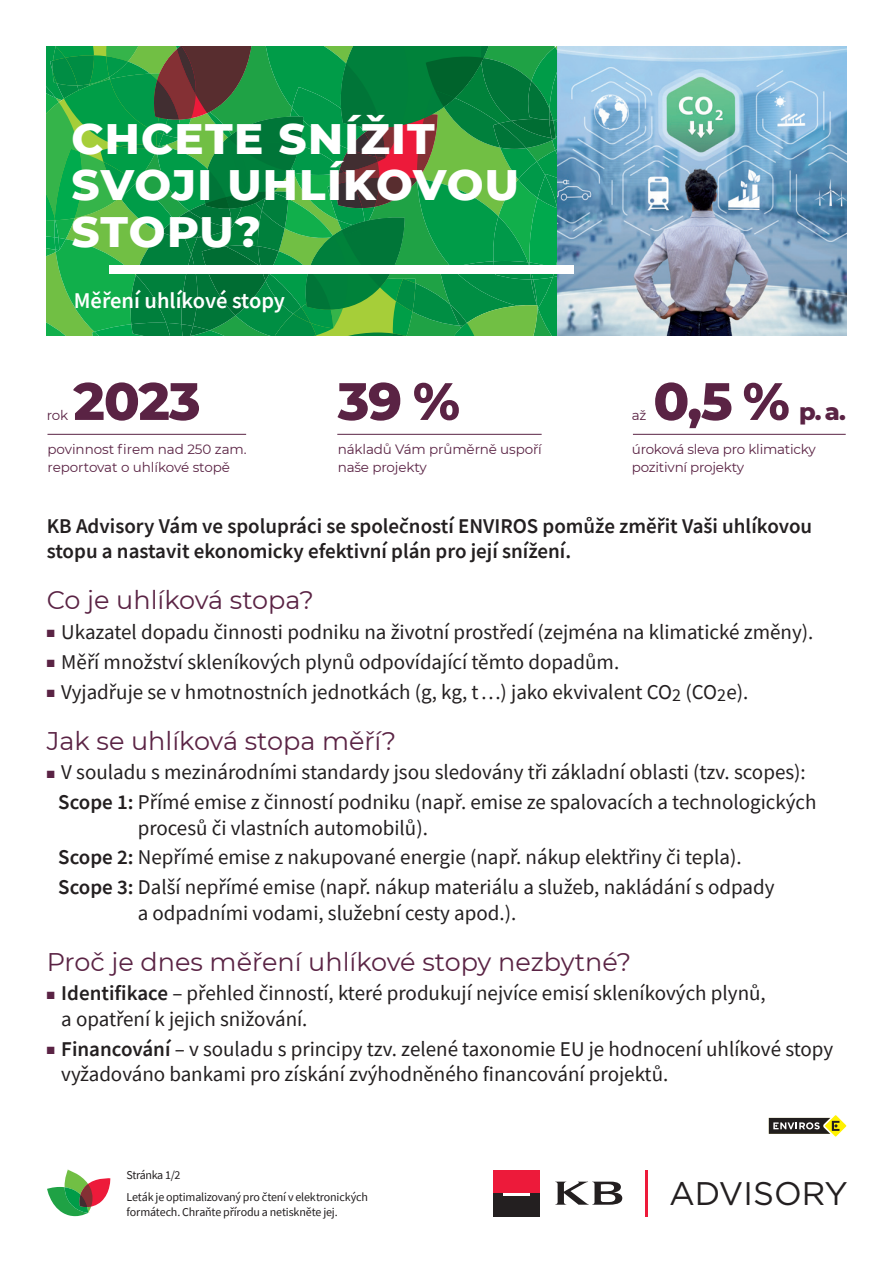
<style>
.page{position:relative;width:893px;height:1263px;background:#fff}
.page>*{position:absolute;margin:0;border:0;box-sizing:border-box;transform-origin:0 0}
.t1{font:800 52.5px "Montserrat";letter-spacing:-.02em;color:#5a2344}
.t2{font:800 43.5px/46.5px "Montserrat";letter-spacing:.03em;color:#fff}
.t3{font:32.7px "Gotham";color:#231f20}
.t4{font:25.5px "Montserrat";color:#5a2344}
.t5{font:600 22.5px "Source Sans Pro";color:#fff}
.t6{font:21px/25.5px "Source Sans Pro";color:#231f20}
.t7{font:600 21px/25.5px "Source Sans Pro";color:#231f20}
.t8{font:13.5px/18px "Montserrat";letter-spacing:-.01em;color:#5a2344}
.t9{font:12px "Source Sans Pro";letter-spacing:-.015em;color:#231f20}
.s1{font-size:24px}
.s2{color:#5a2344}
.s3{font-weight:600}
</style>
<div class="page">
<svg style="left:47px;top:47px;width:510px;height:289px;background:#219042"></svg>
<img style="left:557px;top:47px;width:289px;height:289px">
<div style="left:110px;top:265px;width:464px;height:8px;background:#fff"></div>
<hr style="left:47px;top:434px;width:199px;height:1px;background:#5a2344">
<hr style="left:337px;top:434px;width:205px;height:1px;background:#5a2344">
<hr style="left:633px;top:434px;width:213px;height:1px;background:#5a2344">
<svg style="left:47px;top:1170px;width:64px;height:47px"></svg>
<svg style="left:768px;top:1117px;width:79px;height:17px"></svg>
<svg style="left:825px;top:1115px;width:21px;height:21px"></svg>
<svg style="left:769px;top:1118px;width:70px;height:16px"></svg>
<hr style="left:645px;top:1170px;width:2px;height:46px;background:#ed1a3a">
<svg style="left:555px;top:1181px;width:67px;height:24px"></svg>
<div style="left:493px;top:1170px;width:46px;height:23px;background:#ed1a3a"></div>
<div style="left:493px;top:1193px;width:46px;height:23px;background:#231f20"></div>
<hr style="left:503px;top:1193px;width:26px;height:2px;background:#fff">
<p class="t2" style="left:71px;top:115px;width:449px">CHCETE SNÍŽIT<br>SVOJI UHLÍKOVOU<br>STOPU?</p>
<p class="t5" style="left:74px;top:286px;width:213px">Měření uhlíkové stopy</p>
<p class="t1" style="left:73px;top:369px;width:129px">2023</p>
<p class="t1" style="left:338px;top:369px;width:124px">39 %</p>
<p class="t8" style="left:48px;top:440px;width:201px">povinnost firem nad 250 zam.</p>
<p class="t8" style="left:48px;top:458px;width:184px">reportovat o uhlíkové stopě</p>
<p class="t8" style="left:47px;top:406px;width:23px">rok</p>
<p class="t8" style="left:338px;top:440px;width:206px">nákladů Vám průměrně uspoří naše projekty</p>
<p class="t1" style="left:653px;top:369px;width:194px">0,5 % <span class="s1">p. a.</span></p>
<p class="t8" style="left:632px;top:440px;width:185px">úroková sleva pro klimaticky</p>
<p class="t8" style="left:632px;top:458px;width:114px">pozitivní projekty</p>
<p class="t8" style="left:632px;top:406px;width:16px">až</p>
<p class="t7" style="left:47px;top:513px;width:767px">KB Advisory Vám ve spolupráci se společností ENVIROS pomůže změřit Vaši uhlíkovou stopu a nastavit ekonomicky efektivní plán pro její snížení.</p>
<p class="t4" style="left:47px;top:585px;width:269px">Co je uhlíková stopa?</p>
<p class="t6" style="left:47px;top:619px;width:768px"><span class="s2">■</span> Ukazatel dopadu činnosti podniku na životní prostředí (zejména na klimatické změny).</p>
<p class="t6" style="left:47px;top:649px;width:574px"><span class="s2">■</span> Měří množství skleníkových plynů odpovídající těmto dopadům.</p>
<p class="t6" style="left:47px;top:678px;width:703px"><span class="s2">■</span> Vyjadřuje se v hmotnostních jednotkách (g, kg, t…) jako ekvivalent CO<sub>2</sub> (CO<sub>2</sub>e).</p>
<p class="t4" style="left:47px;top:725px;width:351px">Jak se uhlíková stopa měří?</p>
<p class="t6" style="left:47px;top:759px;width:760px"><span class="s2">■</span> V souladu s mezinárodními standardy jsou sledovány tři základní oblasti (tzv. scopes):</p>
<p class="t6" style="left:138px;top:789px;width:680px;text-indent:-79px"><span class="s3">Scope 1:</span> Přímé emise z činností podniku (např. emise ze spalovacích a technologických procesů či vlastních automobilů).</p>
<p class="t6" style="left:58px;top:844px;width:685px"><span class="s3">Scope 2:</span> Nepřímé emise z nakupované energie (např. nákup elektřiny či tepla).</p>
<p class="t6" style="left:138px;top:874px;width:638px;text-indent:-79px"><span class="s3">Scope 3:</span> Další nepřímé emise (např. nákup materiálu a služeb, nakládání s odpady a odpadními vodami, služební cesty apod.).</p>
<p class="t4" style="left:47px;top:946px;width:586px">Proč je dnes měření uhlíkové stopy nezbytné?</p>
<p class="t6" style="left:61px;top:980px;width:706px;text-indent:-14px"><span class="s2">■</span> <span class="s3">Identifikace</span> – přehled činností, které produkují nejvíce emisí skleníkových plynů, a opatření k jejich snižování.</p>
<p class="t6" style="left:61px;top:1035px;width:774px;text-indent:-14px"><span class="s2">■</span> <span class="s3">Financování</span> – v souladu s principy tzv. zelené taxonomie EU je hodnocení uhlíkové stopy vyžadováno bankami pro získání zvýhodněného financování projektů.</p>
<p class="t9" style="left:127px;top:1167px;width:56px">Stránka 1/2</p>
<p class="t9" style="left:127px;top:1189px;width:243px">Leták je optimalizovaný pro čtení v elektronických</p>
<p class="t9" style="left:127px;top:1204px;width:213px">formátech. Chraňte přírodu a netiskněte jej.</p>
<p class="t3" style="left:669px;top:1181px;width:181px">ADVISORY</p>
</div>
